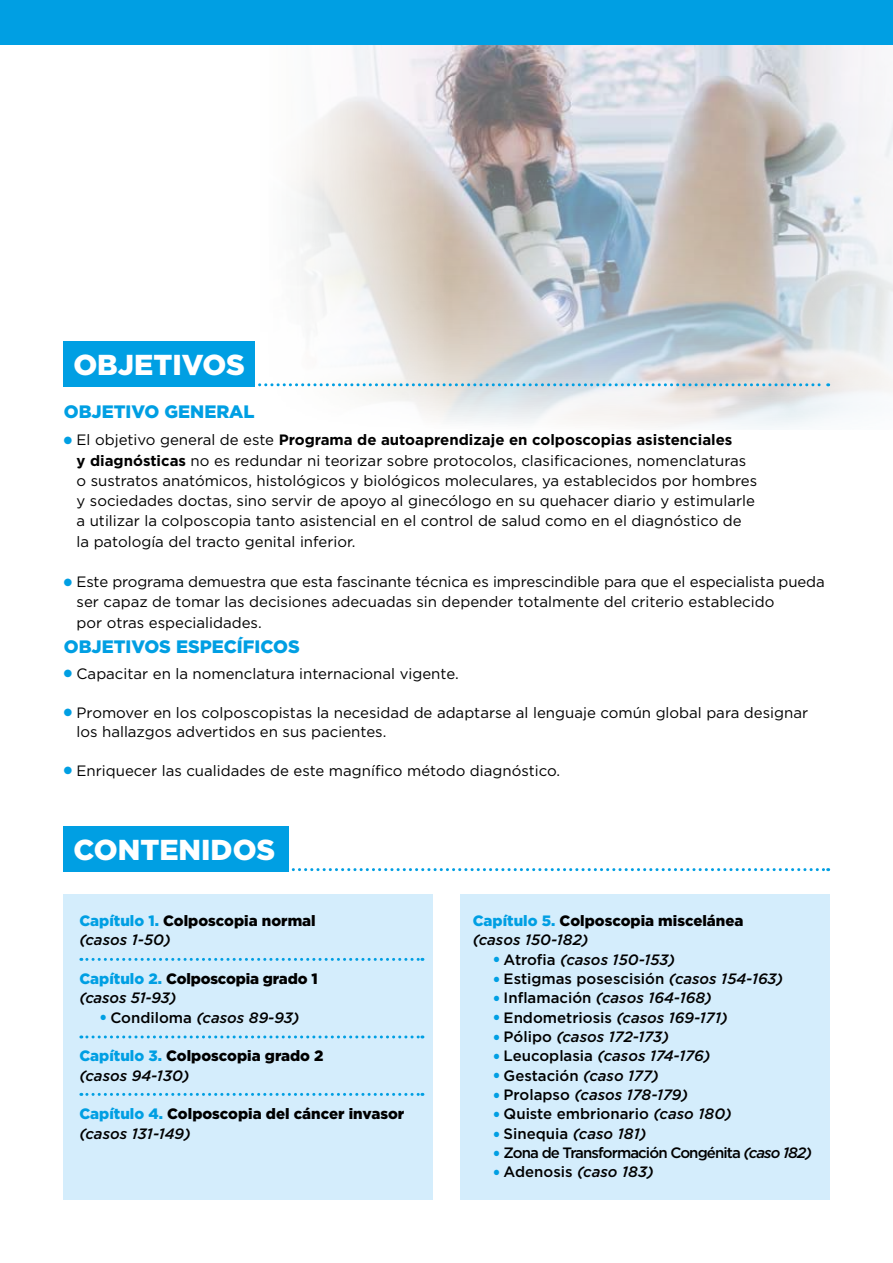
<style>
.page{position:relative;width:893px;height:1263px;background:#fff}
.page>*{position:absolute;margin:0;border:0;box-sizing:border-box;transform-origin:0 0}
.t1{font:900 28.8px "Gotham";color:#fff}
.t2{font:900 18px "Gotham";color:#009fe3}
.t3{font:15px/20.2px "Gotham";color:#000}
.t4{font:900 15px/19.4px "Gotham";color:#000}
.t5{font:italic 500 15px "Gotham";color:#000}
.t6{font:500 15px "Gotham";color:#000}
.t7{font:500 15px "Gotham";letter-spacing:-.06em;color:#000}
.s1{color:#009fe3}
.s2{font-weight:700}
.s3{font-weight:500;font-style:italic}
.s4{font-style:normal}
.s5{font-style:italic}
</style>
<div class="page">
<img style="left:236px;top:44px;width:657px;height:384px">
<div style="left:0;top:0;width:893px;height:44px;background:#009fe3"></div>
<svg style="left:291px;top:868px;width:538px;height:3px"></svg>
<div style="left:64px;top:826px;width:225px;height:45px;background:#009fe3"></div>
<div style="left:64px;top:894px;width:369px;height:305px;background:#d4edfc"></div>
<div style="left:460px;top:894px;width:369px;height:305px;background:#d4edfc"></div>
<svg style="left:81px;top:958px;width:342px;height:3px"></svg>
<svg style="left:81px;top:1035px;width:342px;height:3px"></svg>
<svg style="left:81px;top:1093px;width:342px;height:3px"></svg>
<svg style="left:255px;top:383px;width:574px;height:3px;background:#95cde5"></svg>
<div style="left:64px;top:341px;width:191px;height:45px;background:#009fe3"></div>
<h1 class="t1" style="left:73px;top:345px;width:173px">OBJETIVOS</h1>
<p class="t2" style="left:64px;top:399px;width:192px">OBJETIVO GENERAL</p>
<p class="t3" style="left:77px;top:430px;width:682px;text-indent:-13px"><span class="s1">●</span> El objetivo general de este <span class="s2">Programa de autoaprendizaje en colposcopias asistenciales<br>y diagnósticas</span> no es redundar ni teorizar sobre protocolos, clasificaciones, nomenclaturas o sustratos anatómicos, histológicos y biológicos moleculares, ya establecidos por hombres y sociedades doctas, sino servir de apoyo al ginecólogo en su quehacer diario y estimularle a utilizar la colposcopia tanto asistencial en el control de salud como en el diagnóstico de la patología del tracto genital inferior.</p>
<p class="t3" style="left:77px;top:571px;width:750px;text-indent:-13px"><span class="s1">●</span> Este programa demuestra que esta fascinante técnica es imprescindible para que el especialista pueda ser capaz de tomar las decisiones adecuadas sin depender totalmente del criterio establecido<br>por otras especialidades.</p>
<p class="t2" style="left:64px;top:634px;width:237px">OBJETIVOS ESPECÍFICOS</p>
<p class="t3" style="left:64px;top:663px;width:396px"><span class="s1">●</span> Capacitar en la nomenclatura internacional vigente.</p>
<p class="t3" style="left:77px;top:702px;width:733px;line-height:19.4px;text-indent:-13px"><span class="s1">●</span> Promover en los colposcopistas la necesidad de adaptarse al lenguaje común global para designar los hallazgos advertidos en sus pacientes.</p>
<p class="t3" style="left:64px;top:760px;width:498px"><span class="s1">●</span> Enriquecer las cualidades de este magnífico método diagnóstico.</p>
<h1 class="t1" style="left:73px;top:830px;width:203px">CONTENIDOS</h1>
<p class="t4" style="left:79px;top:911px;width:238px"><span class="s1">Capítulo 1.</span> Colposcopia normal <span class="s3">(casos 1-50)</span></p>
<p class="t4" style="left:79px;top:969px;width:240px"><span class="s1">Capítulo 2.</span> Colposcopia grado 1 <span class="s3">(casos 51-93)</span></p>
<p class="t5" style="left:101px;top:1007px;width:200px"><span class="s1">●</span> <span class="s4">Condiloma</span> (casos 89-93)</p>
<p class="t4" style="left:79px;top:1046px;width:246px"><span class="s1">Capítulo 3.</span> Colposcopia grado 2 <span class="s3">(casos 94-130)</span></p>
<p class="t4" style="left:79px;top:1104px;width:326px"><span class="s1">Capítulo 4.</span> Colposcopia del cáncer invasor <span class="s3">(casos 131-149)</span></p>
<p class="t4" style="left:473px;top:911px;width:272px"><span class="s1">Capítulo 5.</span> Colposcopia miscelánea <span class="s3">(casos 150-182)</span></p>
<p class="t5" style="left:494px;top:949px;width:183px"><span class="s1">●</span> <span class="s4">Atrofia</span> (casos 150-153)</p>
<p class="t6" style="left:494px;top:969px;width:291px"><span class="s1">●</span> Estigmas posescisión <span class="s5">(casos 154-163)</span></p>
<p class="t5" style="left:494px;top:988px;width:219px"><span class="s1">●</span> <span class="s4">Inflamación</span> (casos 164-168)</p>
<p class="t5" style="left:494px;top:1007px;width:235px"><span class="s1">●</span> <span class="s4">Endometriosis</span> (casos 169-171)</p>
<p class="t5" style="left:494px;top:1027px;width:176px"><span class="s1">●</span> <span class="s4">Pólipo</span> (casos 172-173)</p>
<p class="t5" style="left:494px;top:1046px;width:218px"><span class="s1">●</span> <span class="s4">Leucoplasia</span> (casos 174-176)</p>
<p class="t6" style="left:494px;top:1065px;width:166px"><span class="s1">●</span> Gestación <span class="s5">(caso 177)</span></p>
<p class="t5" style="left:494px;top:1085px;width:196px"><span class="s1">●</span> <span class="s4">Prolapso</span> (casos 178-179)</p>
<p class="t6" style="left:494px;top:1104px;width:239px"><span class="s1">●</span> Quiste embrionario <span class="s5">(caso 180)</span></p>
<p class="t5" style="left:494px;top:1124px;width:154px"><span class="s1">●</span> <span class="s4">Sinequia</span> (caso 181)</p>
<p class="t7" style="left:494px;top:1143px;width:320px"><span class="s1">●</span> Zona de Transformación Congénita <span class="s5">(caso 182)</span></p>
<p class="t5" style="left:494px;top:1162px;width:161px"><span class="s1">●</span> <span class="s4">Adenosis</span> (caso 183)</p>
</div>
